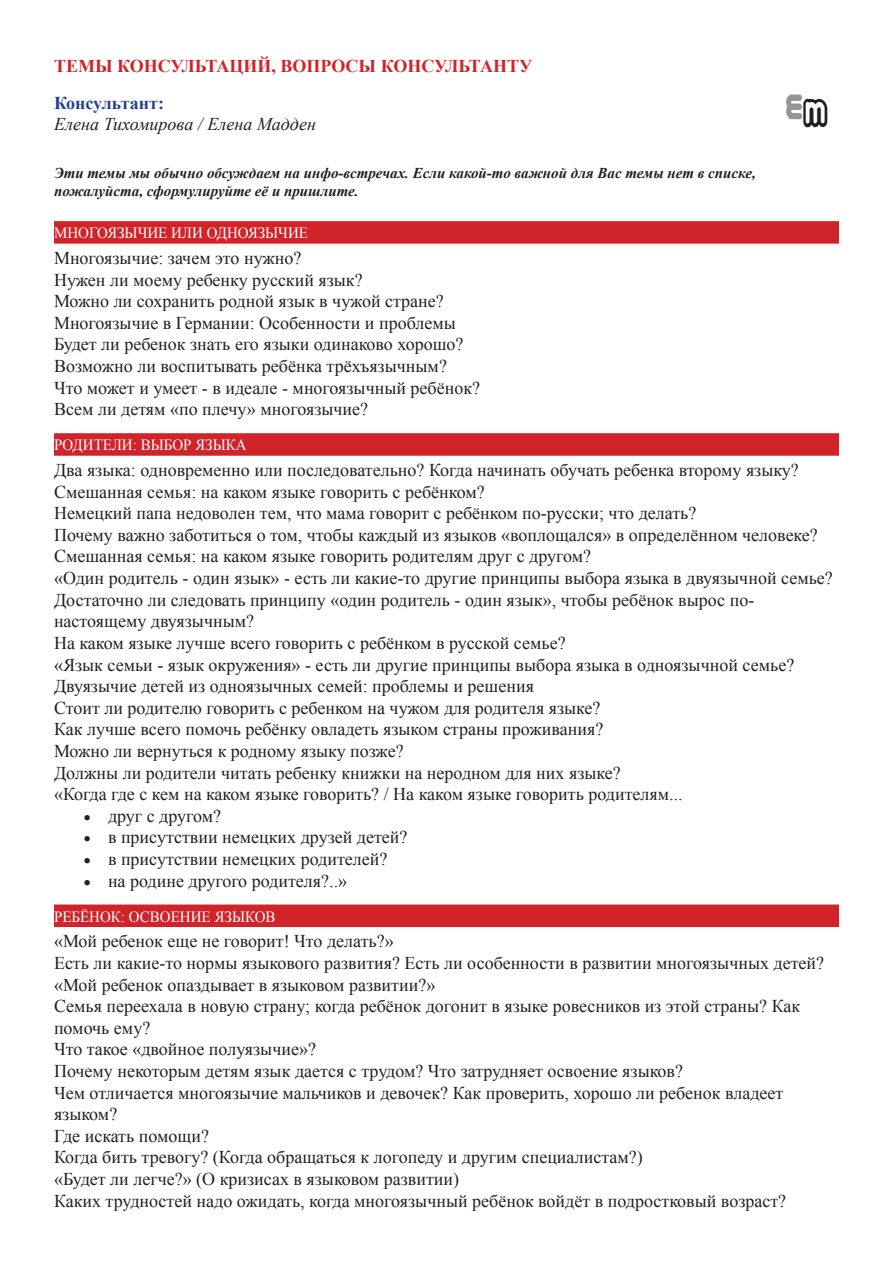
<style>
.page{position:relative;width:893px;height:1263px;background:#fff}
.page>*{position:absolute;margin:0;border:0;box-sizing:border-box;transform-origin:0 0}
.t1{font:700 38.7px "Chalkboard";color:#fff;scale:.71 1}
.t2{font:18px/21.6px "Times New Roman";color:#231f20}
.t3{font:700 18px "Times New Roman";color:#d1232a}
.t4{font:italic 18px "Times New Roman";color:#231f20}
.t5{font:700 18px "Times New Roman";color:#25408f}
.t6{font:15.6px "Times New Roman";color:#fff;scale:.96 1}
.t7{font:italic 700 15px/18px "Times New Roman";color:#231f20}
</style>
<div class="page">
<div style="left:54px;top:221px;width:785px;height:23px;background:#d1232a"></div>
<div style="left:54px;top:433px;width:785px;height:23px;background:#d1232a"></div>
<div style="left:54px;top:904px;width:785px;height:23px;background:#d1232a"></div>
<svg style="left:786px;top:94px;width:42px;height:34px"></svg>
<p class="t3" style="left:54px;top:54px;width:480px">ТЕМЫ КОНСУЛЬТАЦИЙ, ВОПРОСЫ КОНСУЛЬТАНТУ</p>
<p class="t5" style="left:54px;top:90px;width:112px">Консультант:</p>
<p class="t4" style="left:54px;top:112px;width:264px">Елена Тихомирова / Елена Мадден</p>
<p class="t7" style="left:54px;top:163px;width:703px">Эти темы мы обычно обсуждаем на инфо-встречах. Если какой-то важной для Вас темы нет в списке, пожалуйста, сформулируйте её и пришлите.</p>
<p class="t6" style="left:54px;top:222px;width:266px">МНОГОЯЗЫЧИЕ ИЛИ ОДНОЯЗЫЧИЕ</p>
<p class="t2" style="left:54px;top:247px;width:428px">Многоязычие: зачем это нужно?<br>Нужен ли моему ребенку русский язык?<br>Можно ли сохранить родной язык в чужой стране?<br>Многоязычие в Германии: Особенности и проблемы Будет ли ребенок знать его языки одинаково хорошо?<br>Возможно ли воспитывать ребёнка трёхъязычным?<br>Что может и умеет - в идеале - многоязычный ребёнок?<br>Всем ли детям «по плечу» многоязычие?</p>
<p class="t6" style="left:54px;top:434px;width:202px">РОДИТЕЛИ: ВЫБОР ЯЗЫКА</p>
<p class="t2" style="left:54px;top:459px;width:780px">Два языка: одновременно или последовательно? Когда начинать обучать ребенка второму языку?<br>Смешанная семья: на каком языке говорить с ребёнком?<br>Немецкий папа недоволен тем, что мама говорит с ребёнком по-русски; что делать?<br>Почему важно заботиться о том, чтобы каждый из языков «воплощался» в определённом человеке?<br>Смешанная семья: на каком языке говорить родителям друг с другом?<br>«Один родитель - один язык» - есть ли какие-то другие принципы выбора языка в двуязычной семье?<br>Достаточно ли следовать принципу «один родитель - один язык», чтобы ребёнок вырос по&shy;настоящему двуязычным?<br>На каком языке лучше всего говорить с ребёнком в русской семье?<br>«Язык семьи - язык окружения» - есть ли другие принципы выбора языка в одноязычной семье?<br>Двуязычие детей из одноязычных семей: проблемы и решения<br>Стоит ли родителю говорить с ребенком на чужом для родителя языке?<br>Как лучше всего помочь ребёнку овладеть языком страны проживания?<br>Можно ли вернуться к родному языку позже?<br>Должны ли родители читать ребенку книжки на неродном для них языке?<br>«Когда где с кем на каком языке говорить? / На каком языке говорить родителям...</p>
<p class="t2" style="left:84px;top:805px;width:139px">• друг с другом?</p>
<p class="t2" style="left:84px;top:826px;width:325px">• в присутствии немецких друзей детей?</p>
<p class="t2" style="left:84px;top:848px;width:305px">• в присутствии немецких родителей?</p>
<p class="t2" style="left:84px;top:869px;width:265px">• на родине другого родителя?..»</p>
<p class="t6" style="left:54px;top:906px;width:232px">РЕБЁНОК: ОСВОЕНИЕ ЯЗЫКОВ</p>
<p class="t2" style="left:54px;top:930px;width:772px">«Мой ребенок еще не говорит! Что делать?»<br>Есть ли какие-то нормы языкового развития? Есть ли особенности в развитии многоязычных детей? «Мой ребенок опаздывает в языковом развитии?»<br>Семья переехала в новую страну; когда ребёнок догонит в языке ровесников из этой страны? Как помочь ему?<br>Что такое «двойное полуязычие»?<br>Почему некоторым детям язык дается с трудом? Что затрудняет освоение языков?<br>Чем отличается многоязычие мальчиков и девочек? Как проверить, хорошо ли ребенок владеет языком?<br>Где искать помощи?<br>Когда бить тревогу? (Когда обращаться к логопеду и другим специалистам?)<br>«Будет ли легче?» (О кризисах в языковом развитии)<br>Каких трудностей надо ожидать, когда многоязычный ребёнок войдёт в подростковый возраст?</p>
<h1 class="t1" style="left:805px;top:86px;width:31px">m</h1>
</div>
